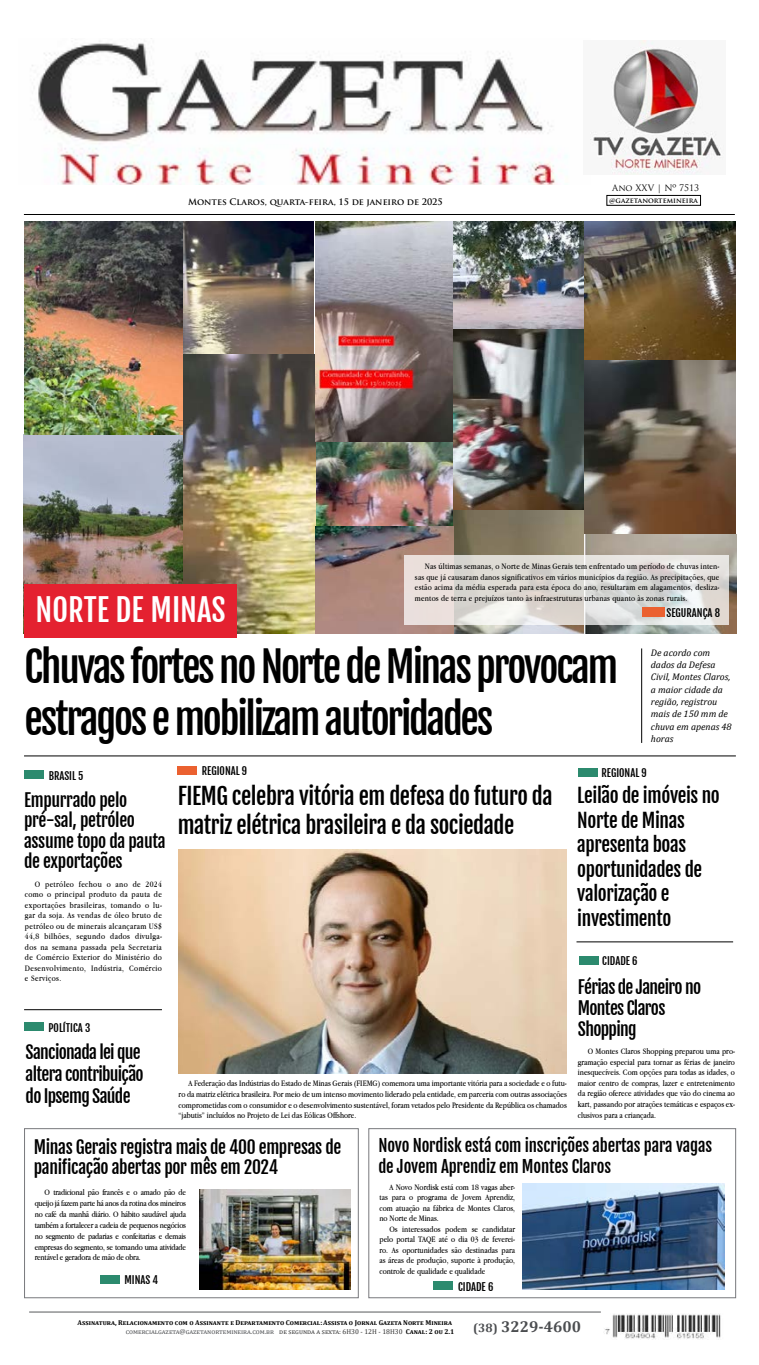
<style>
.page{position:relative;width:759px;height:1365px;background:#fff}
.page>*{position:absolute;margin:0;border:0;box-sizing:border-box;transform-origin:0 0}
.t1{font:41.12px/51.6px "Fjalla One";letter-spacing:-.055em;color:#000}
.t2{font:30.62px "Fjalla One";color:#fff}
.t3{font:22.75px/29.8px "Fjalla One";letter-spacing:-.02em;color:#000}
.t4{font:19.25px/24.5px "Fjalla One";letter-spacing:-.02em;color:#000}
.t5{font:17.5px/20.1px "Fjalla One";letter-spacing:-.02em;color:#000}
.t6{font:17.5px/21px "Fjalla One";letter-spacing:-.04em;color:#000}
.t7{font:16.62px/21px "Fjalla One";letter-spacing:-.01em;color:#000}
.t8{font:700 15.75px "Cambria";color:#4b4d50}
.t9{font:700 12.25px "Cambria";color:#4b4d50}
.t10{font:10.5px "Fjalla One";color:#000}
.t11{font:italic 9.62px/12.2px "Cambria";color:#000}
.t12{font:8.75px/10.8px "Apple Garamond";color:#000}
.t13{font:8.75px "Apple Garamond";letter-spacing:.02em;color:#000}
.t14{font:8.75px/10.5px "Apple Garamond";letter-spacing:.04em;color:#000}
.t15{font:700 8.75px "Trajan Pro";color:#000}
.t16{font:8.75px "Trajan Pro";color:#000}
.t17{font:700 7px "Cambria";color:#000}
.t18{font:7px "Cambria";color:#333}
.t19{font:7px "Cambria";letter-spacing:.055em;color:#4b4d50}
.t20{font:700 7px "Trajan Pro";color:#000}
.s1{font-weight:700;color:#000}
</style>
<div class="page">
<hr style="left:29px;top:1311px;width:572px;height:1px;background:#58595b">
<img style="left:24px;top:222px;width:561px;height:411px">
<img style="left:585px;top:222px;width:150px;height:313px">
<img style="left:585px;top:535px;width:151px;height:98px">
<div style="left:368px;top:1128px;width:368px;height:169px;border:1px solid #78797d"></div>
<div style="left:24px;top:1128px;width:335px;height:169px;border:1px solid #78797d"></div>
<div style="left:607px;top:195px;width:94px;height:10px;border:1px solid #000"></div>
<hr style="left:24px;top:214px;width:711px;height:1px;background:#000">
<img style="left:605px;top:1314px;width:116px;height:24px">
<hr style="left:24px;top:755px;width:712px;height:1px;background:#000">
<div style="left:24px;top:770px;width:20px;height:8px;background:#2c8a6e"></div>
<div style="left:24px;top:1021px;width:20px;height:9px;background:#2c8a6e"></div>
<div style="left:578px;top:768px;width:19px;height:9px;background:#2c8a6e"></div>
<div style="left:579px;top:956px;width:19px;height:8px;background:#2c8a6e"></div>
<div style="left:434px;top:1281px;width:19px;height:8px;background:#2c8a6e"></div>
<div style="left:100px;top:1274px;width:19px;height:9px;background:#2c8a6e"></div>
<div style="left:177px;top:765px;width:20px;height:9px;background:#eb6130"></div>
<img style="left:32px;top:41px;width:535px;height:143px">
<img style="left:590px;top:41px;width:134px;height:133px">
<hr style="left:577px;top:941px;width:156px;height:1px;background:#000">
<hr style="left:24px;top:1009px;width:138px;height:1px;background:#000">
<div style="left:24px;top:583px;width:212px;height:54px;background:#e42130"></div>
<svg style="left:404px;top:556px;width:325px;height:69px;background:#e1deda"></svg>
<div style="left:642px;top:607px;width:22px;height:10px;background:#eb6130"></div>
<img style="left:179px;top:849px;width:388px;height:224px">
<img style="left:200px;top:1189px;width:151px;height:100px">
<hr style="left:641px;top:648px;width:1px;height:94px;background:#000">
<img style="left:522px;top:1183px;width:202px;height:106px">
<p class="t15" style="left:188px;top:196px;width:256px">Montes Claros, quarta-feira, 15 de janeiro de 2025</p>
<p class="t16" style="left:612px;top:182px;width:89px">Ano XXV | Nº 7513</p>
<p class="t20" style="left:609px;top:196px;width:90px">@gazetanortemineira</p>
<h2 class="t2" style="left:36px;top:591px;width:192px">NORTE DE MINAS</h2>
<p class="t13" style="left:425px;top:561px;width:296px">Nas últimas semanas o, Norte de Minas Gerais tem enfrentado um período de chuvas inten-</p>
<p class="t13" style="left:415px;top:592px;width:274px">mentos de terra e prejuízos tanto às infraestruturas urbanas quanto às zonas rurais.</p>
<p class="t13" style="left:415px;top:571px;width:306px">sas que já causaram danos significativos em vários municípios da região. As precipitações, que</p>
<p class="t13" style="left:415px;top:582px;width:306px">estão acima da média esperada para esta época do ano, resultaram em alagamentos, desliza-</p>
<p class="t10" style="left:666px;top:606px;width:55px">SEGURANÇA 8</p>
<h1 class="t1" style="left:25px;top:641px;width:595px">Chuvas fortes no Norte de Minas provocam estragos e mobilizam autoridades</h1>
<p class="t11" style="left:651px;top:646px;width:82px">De acordo com dados da Defesa<br>Civil, Montes Claros, a maior cidade da região, registrou mais de 150 mm de chuva em apenas 48 horas</p>
<p class="t10" style="left:49px;top:769px;width:36px">BRASIL 5</p>
<h3 class="t5" style="left:24px;top:790px;width:143px">Empurrado pelo pré-sal, petróleo assume topo da pauta de exportações</h3>
<p class="t12" style="left:146px;top:878px;width:18px">2024</p>
<p class="t14" style="left:45px;top:878px;width:30px">petróleo</p>
<p class="t12" style="left:79px;top:878px;width:24px">fechou</p>
<p class="t12" style="left:133px;top:878px;width:10px">de</p>
<p class="t14" style="left:25px;top:878px;width:138px;text-indent:10px">O<br>como o principal produto da pauta de</p>
<p class="t14" style="left:25px;top:909px;width:138px">gar da soja. As vendas de óleo bruto de</p>
<p class="t12" style="left:116px;top:878px;width:14px">ano</p>
<p class="t12" style="left:107px;top:878px;width:6px">o</p>
<p class="t14" style="left:70px;top:899px;width:38px">brasileiras,</p>
<p class="t14" style="left:111px;top:899px;width:32px">tomando</p>
<p class="t12" style="left:153px;top:899px;width:10px">lu-</p>
<p class="t14" style="left:25px;top:899px;width:42px">exportações</p>
<p class="t14" style="left:25px;top:920px;width:139px">petróleo ou de minerais alcançaram US$</p>
<p class="t14" style="left:25px;top:941px;width:138px">dos na semana passada pela Secretaria</p>
<p class="t12" style="left:145px;top:899px;width:6px">o</p>
<p class="t12" style="left:25px;top:930px;width:16px">44,8</p>
<p class="t14" style="left:25px;top:951px;width:139px;text-align:right">de Comércio Exterior do Ministério do<br>Comércio</p>
<p class="t14" style="left:45px;top:930px;width:28px">bilhões,</p>
<p class="t14" style="left:76px;top:930px;width:30px">segundo</p>
<p class="t12" style="left:110px;top:930px;width:21px">dados</p>
<p class="t14" style="left:135px;top:930px;width:28px">divulga-</p>
<p class="t14" style="left:25px;top:962px;width:63px">Desenvolvimento, e Serviços.</p>
<p class="t14" style="left:91px;top:962px;width:35px">Indústria,</p>
<p class="t10" style="left:49px;top:1020px;width:43px">POLÍTICA 3</p>
<h3 class="t6" style="left:26px;top:1041px;width:120px;line-height:21.9px">Sancionada lei que altera contribuição do Ipsemg Saúde</h3>
<p class="t10" style="left:202px;top:764px;width:47px">REGIONAL 9</p>
<h3 class="t3" style="left:178px;top:780px;width:377px">FIEMG celebra vitória em defesa do futuro da matriz elétrica brasileira e da sociedade</h3>
<p class="t10" style="left:601px;top:766px;width:47px">REGIONAL 9</p>
<h3 class="t4" style="left:577px;top:783px;width:144px">Leilão de imóveis no<br>Norte de Minas apresenta boas oportunidades de valorização e investimento</h3>
<p class="t12" style="left:189px;top:1077px;width:380px">A Federação das Indústrias do Estado de Minas Gerais (FIEMG) comemora uma importante vitória para a sociedade oe futu-</p>
<p class="t12" style="left:179px;top:1098px;width:390px">comprometidas com o consumidor oe desenvolvimento sustentável, foram vetados pelo Presidente da República os chamados “jabutis” incluídos no Projeto de Lei das Eólicas Offshore.</p>
<p class="t12" style="left:179px;top:1088px;width:390px">ro da matriz elétrica brasileira. Por meio de um intenso movimento liderado pela entidade em, parceria com outras associações</p>
<p class="t10" style="left:602px;top:954px;width:37px">CIDADE 6</p>
<h3 class="t6" style="left:578px;top:976px;width:125px">Férias de Janeiro no<br>Montes Claros<br>Shopping</h3>
<p class="t12" style="left:578px;top:1056px;width:159px">gramação especial para tornar as férias de janeiro</p>
<p class="t12" style="left:588px;top:1045px;width:149px">O Montes Claros Shopping preparou uma pro-</p>
<p class="t12" style="left:578px;top:1067px;width:159px;line-height:10.5px;text-align:justify">inesquecíveis. Com opções para todas as idades o, maior centro de compras, lazer e entretenimento da região oferece atividades que vão do cinema ao</p>
<p class="t12" style="left:578px;top:1108px;width:80px">clusivos para a criançada.</p>
<p class="t12" style="left:578px;top:1098px;width:159px">kart, passando por atrações temáticas e espaços ex-</p>
<h3 class="t5" style="left:34px;top:1136px;width:309px">Minas Gerais registra mais de 400 empresas de panificação abertas por mês em 2024</h3>
<p class="t12" style="left:35px;top:1186px;width:153px;text-align:justify;text-indent:10px">O tradicional pão francês oe amado pão de queijo já fazem parte há anos da rotina dos mineiros no café da manhã diário O. hábito saudável ajuda também a fortalecer a cadeia de pequenos negócios no segmento de padarias e confeitarias e demais empresas do segmento se, tornando uma atividade rentável e geradora de mão de obra.</p>
<p class="t10" style="left:125px;top:1273px;width:35px">MINAS 4</p>
<h3 class="t7" style="left:378px;top:1134px;width:335px">Novo Nordisk está com inscrições abertas para vagas de Jovem Aprendiz em Montes Claros</h3>
<p class="t12" style="left:379px;top:1191px;width:137px">tas para o programa de Jovem Aprendiz,</p>
<p class="t12" style="left:389px;top:1181px;width:127px">A Novo Nordisk está com 18 vagas aber-</p>
<p class="t12" style="left:379px;top:1202px;width:137px">com atuação na fábrica de Montes Claros,</p>
<p class="t12" style="left:379px;top:1212px;width:61px">no Norte de Minas.</p>
<p class="t12" style="left:483px;top:1223px;width:34px">candidatar</p>
<p class="t12" style="left:402px;top:1223px;width:40px">interessados</p>
<p class="t12" style="left:445px;top:1223px;width:23px">podem</p>
<p class="t12" style="left:389px;top:1223px;width:10px">Os</p>
<p class="t12" style="left:379px;top:1244px;width:137px">ro. As oportunidades são destinadas para</p>
<p class="t12" style="left:472px;top:1223px;width:8px">se</p>
<p class="t12" style="left:379px;top:1233px;width:137px">pelo portal TAQE até o dia 03 de feverei-</p>
<p class="t12" style="left:379px;top:1254px;width:137px;line-height:10.5px">as áreas de produção, suporte à produção, controle de qualidade e qualidade</p>
<p class="t10" style="left:458px;top:1279px;width:37px">CIDADE 6</p>
<p class="t17" style="left:78px;top:1317px;width:376px">Assinatura, Relacionamento com o Assinante e Departamento Comercial:Assista o Jornal Gazeta Norte Mineira</p>
<h3 class="t8" style="left:501px;top:1315px;width:81px">3229-4600</h3>
<h3 class="t9" style="left:473px;top:1319px;width:26px">(38)</h3>
<p class="t19" style="left:126px;top:1326px;width:149px">comercialgazeta@gazetanortemineira.com.br</p>
<p class="t18" style="left:279px;top:1326px;width:177px">de segunda a sexta H6: 30 - 12H - 18H30 <span class="s1">Canal 2: ou 2.1</span></p>
</div>
